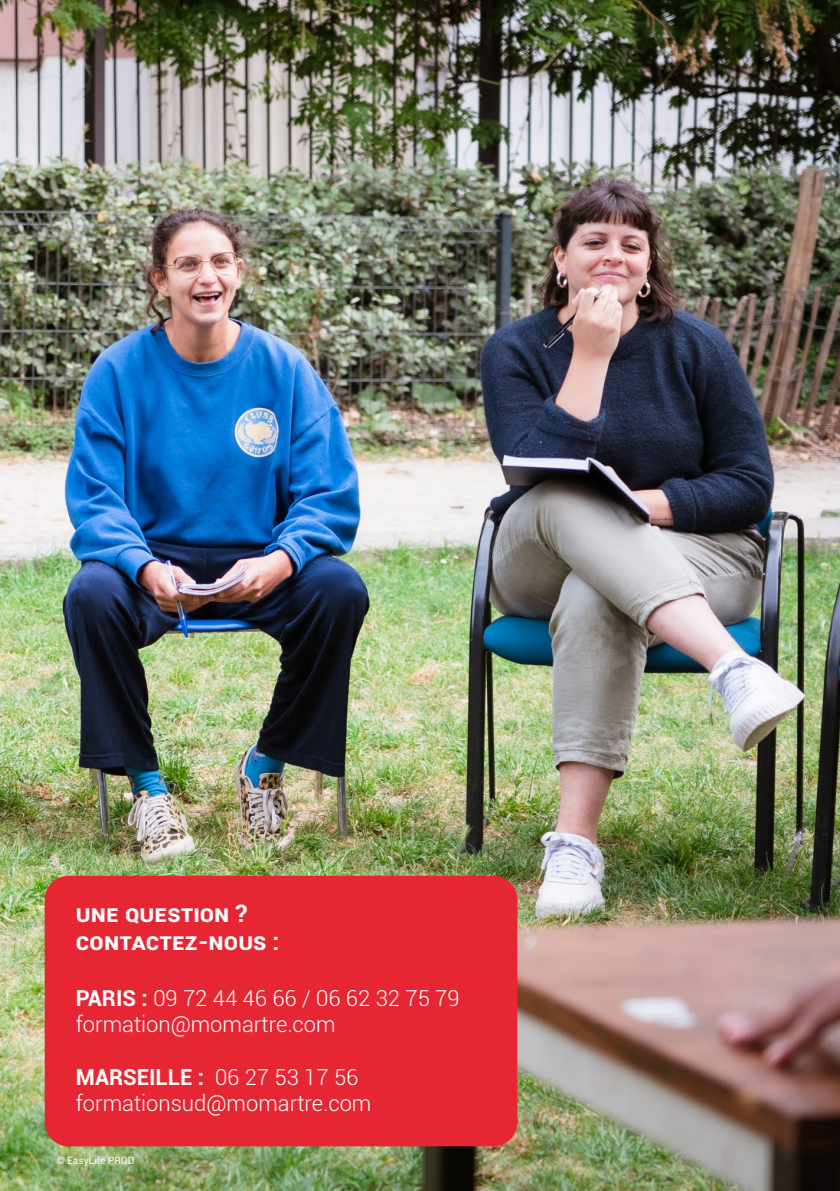
<style>
.page{position:relative;width:840px;height:1191px;background:#fff}
.page>*{position:absolute;margin:0;border:0;box-sizing:border-box;transform-origin:0 0}
.t1{font:700 24px/28.8px "Roboto";color:#fff}
.t2{font:300 22px/26.4px "Roboto";color:#fff}
.t3{font:10.2px "Roboto";color:#fff}
.s1{font-weight:700}
</style>
<div class="page">
<img style="left:0;top:0;width:839px;height:1191px">
<div style="left:45px;top:875px;width:472px;height:271px;background:#e62733;border-radius:24px"></div>
<p class="t1" style="left:76px;top:897px;width:205px">Une question ?<br>Contactez-nous :</p>
<p class="t2" style="left:76px;top:983px;width:385px"><span class="s1">PARIS :</span> 09 72 44 46 66 / 06 62 32 75 79 formation@momartre.com</p>
<p class="t2" style="left:76px;top:1063px;width:297px"><span class="s1">MARSEILLE :</span> 06 27 53 17 56 formationsud@momartre.com</p>
<p class="t3" style="left:57px;top:1153px;width:79px">© EasyLife PROD</p>
</div>
